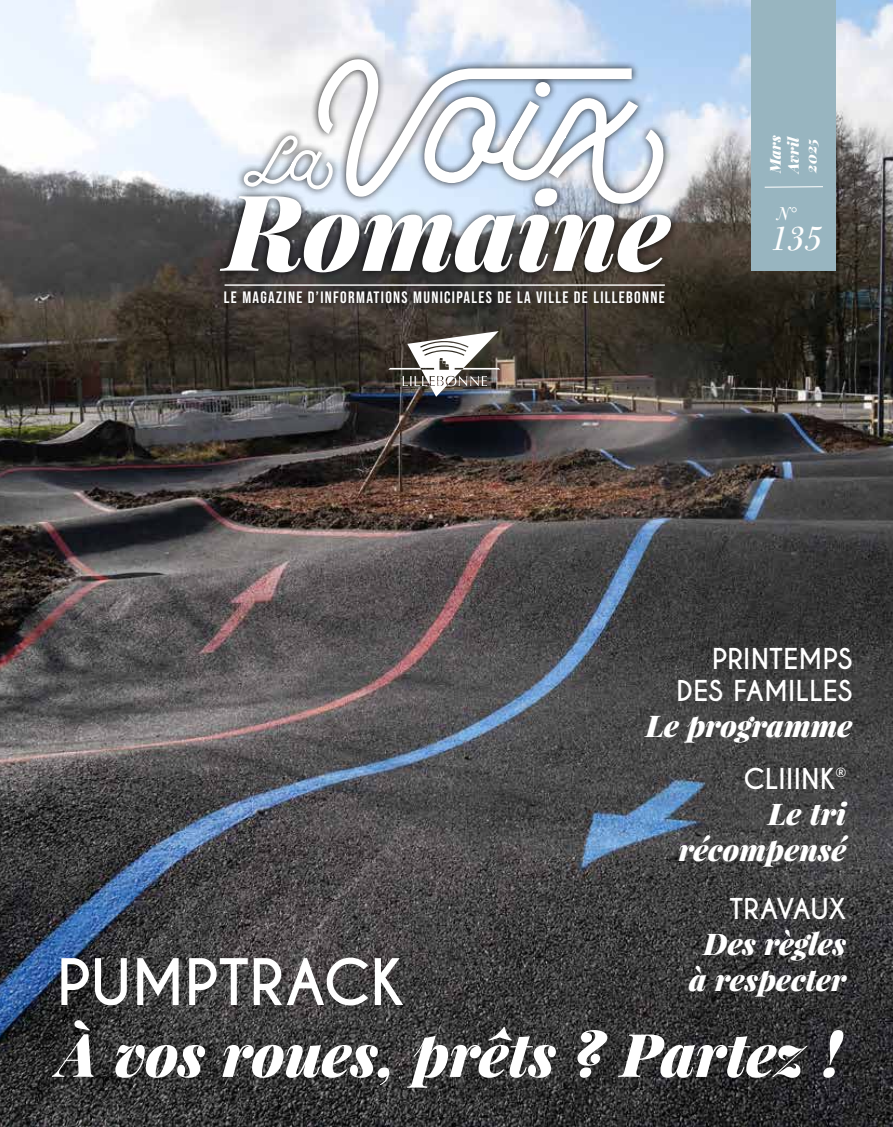
<style>
.page{position:relative;width:893px;height:1127px;background:#fff}
.page>*{position:absolute;margin:0;border:0;box-sizing:border-box;transform-origin:0 0}
.t1{font:italic 900 60px "Playfair Display";letter-spacing:-.005em;color:#fff}
.t2{font:700 60px "Caviar Dreams";color:#fff}
.t3{font:39px "Bulmer MT Std Italic Display";color:#fff}
.t4{font:italic 900 30px/36px "Playfair Display";color:#fff;text-align:center}
.t5{font:700 27px/32.4px "Caviar Dreams";letter-spacing:.01em;color:#fff;text-align:right}
.t6{font:700 27px "Caviar Dreams";letter-spacing:-.015em;color:#fff}
.t7{font:20.7px "Bulmer MT Std Italic Display";color:#fff}
.t8{font:16.5px "Bebas Neue";letter-spacing:.08em;color:#fff}
.t9{font:italic 900 15px/18px "Playfair Display";color:#fff;text-align:justify}
</style>
<div class="page">
<img style="left:0;top:0;width:893px;height:1127px">
<div style="left:751px;top:0;width:85px;height:271px;background:#98b5c0"></div>
<div style="left:213px;top:52px;width:466px;height:229px;background:#000;opacity:.87"></div>
<svg style="left:220px;top:135px;width:451px;height:137px"></svg>
<svg style="left:318px;top:59px;width:346px;height:145px"></svg>
<div style="left:216px;top:283px;width:456px;height:28px;background:#000;opacity:.89"></div>
<svg style="left:764px;top:186px;width:59px;height:2px"></svg>
<hr style="left:225px;top:284px;width:440px;height:2px;background:#fff">
<img style="left:388px;top:331px;width:112px;height:66px">
<p class="t8" style="left:224px;top:288px;width:442px">LE MAGAZINE D’INFORMATIONS MUNICIPALES DE LA VILLE DE LILLEBONNE</p>
<p class="t9" style="left:766px;top:173px;width:39px;rotate:-90deg">Mars Avril 2025</p>
<p class="t7" style="left:776px;top:203px;width:21px">N°</p>
<h2 class="t3" style="left:770px;top:218px;width:53px">135</h2>
<h3 class="t5" style="left:677px;top:643px;width:177px">PRINTEMPS<br>DES FAMILLES</h3>
<h3 class="t4" style="left:646px;top:707px;width:208px">Le programme</h3>
<h3 class="t5" style="left:744px;top:763px;width:104px">CLIIINK<sup>®</sup></h3>
<h3 class="t4" style="left:679px;top:794px;width:169px;text-align:right">Le tri récompensé</h3>
<h3 class="t6" style="left:729px;top:892px;width:118px">TRAVAUX</h3>
<h3 class="t4" style="left:689px;top:924px;width:159px">Des règles à respecter</h3>
<h1 class="t2" style="left:57px;top:946px;width:350px">PUMPTRACK</h1>
<h1 class="t1" style="left:58px;top:1012px;width:786px">À vos roues, prêts ? Partez !</h1>
</div>
